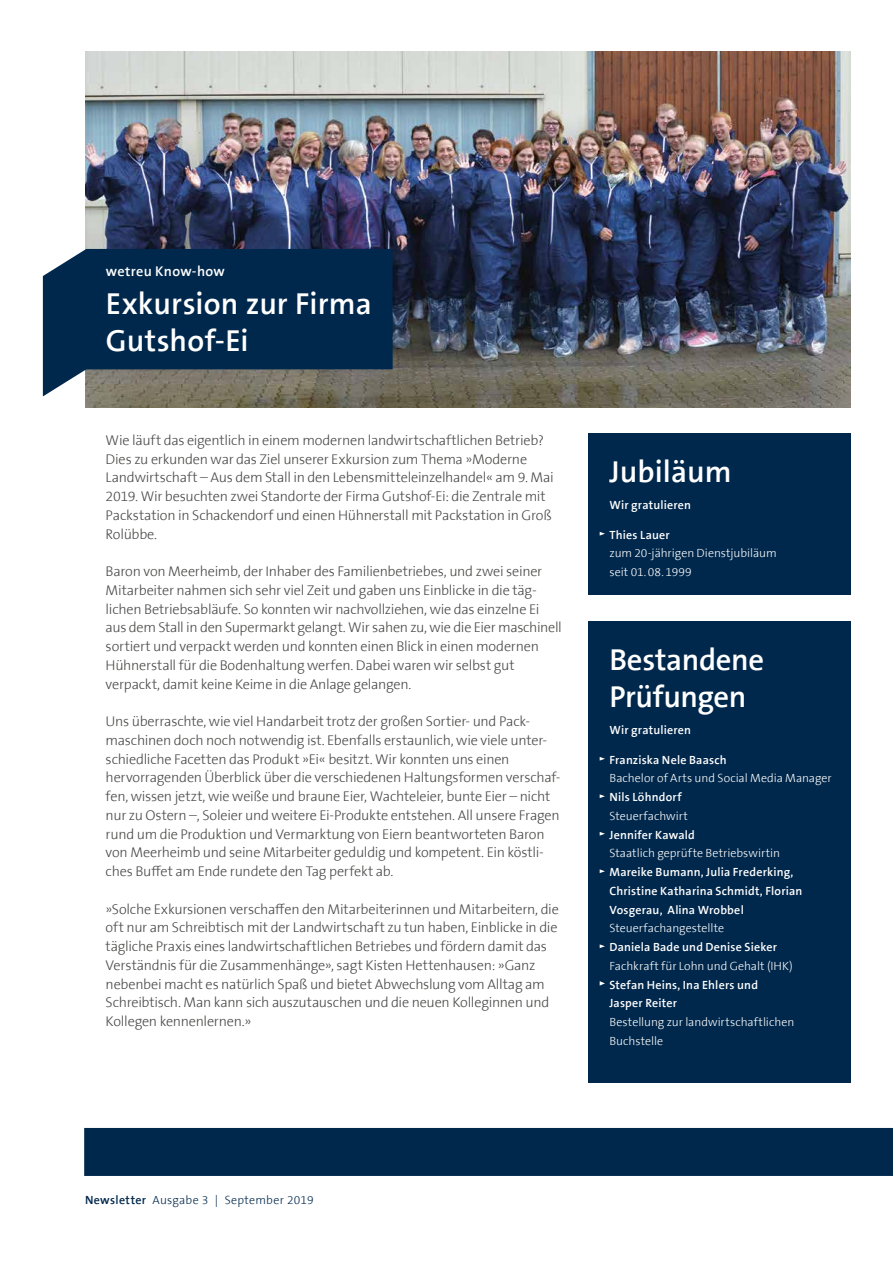
<style>
.page{position:relative;width:893px;height:1263px;background:#fff}
.page>*{position:absolute;margin:0;border:0;box-sizing:border-box;transform-origin:0 0}
.t1{font:700 30.75px/37.5px "Konzern The Sans Basic";color:#fff}
.t2{font:14.25px/18.8px "Konzern The Sans Basic";letter-spacing:-.02em;color:#484847}
.t3{font:700 14.25px "Konzern The Sans Basic";letter-spacing:.02em;color:#fff}
.t4{font:700 12px/18.8px "Konzern The Sans Basic";letter-spacing:.015em;color:#fff}
.t5{font:12px/18.8px "Konzern The Sans Basic";color:#fff}
.t6{font:12px "Konzern The Sans Basic";letter-spacing:.02em;color:#00284c}
.s1{font-weight:700}
</style>
<div class="page">
<div style="left:588px;top:434px;width:262px;height:161px;background:#00284c"></div>
<div style="left:588px;top:621px;width:262px;height:461px;background:#00284c"></div>
<img style="left:85px;top:51px;width:765px;height:356px">
<svg style="left:84px;top:1077px;width:809px;height:99px"></svg>
<svg style="left:600px;top:532px;width:5px;height:4px"></svg>
<svg style="left:600px;top:757px;width:5px;height:4px"></svg>
<svg style="left:600px;top:794px;width:5px;height:4px"></svg>
<svg style="left:600px;top:832px;width:5px;height:4px"></svg>
<svg style="left:600px;top:869px;width:5px;height:4px"></svg>
<svg style="left:600px;top:944px;width:5px;height:4px"></svg>
<svg style="left:600px;top:981px;width:5px;height:5px"></svg>
<svg style="left:43px;top:249px;width:350px;height:147px;background:#193954"></svg>
<p class="t3" style="left:106px;top:264px;width:120px">we¿reu Know-how</p>
<h1 class="t1" style="left:106px;top:285px;width:267px">Exkursion zur Firma<br>Gutshof-Ei</h1>
<p class="t2" style="left:106px;top:431px;width:450px">Wie läuft das eigentlich in einem modernen landwirtschaftlichen Betrieb?<br>Dies zu erkunden war das Ziel unserer Exkursion zum Thema »Moderne Landwirtschaft – Aus dem Stall in den Lebensmitteleinzelhandel« am 9. Mai 2019. Wir besuchten zwei Standorte der Firma Gutshof-Ei: die Zentrale mit Packstation in Schackendorf und einen Hühnerstall mit Packstation in Groß Rolübbe.</p>
<p class="t2" style="left:106px;top:562px;width:458px">Baron von Meerheimb, der Inhaber des Familienbetriebes, und zwei seiner Mitarbeiter nahmen sich sehr viel Zeit und gaben uns Einblicke in die täg&shy;lichen Betriebsabläufe. So konnten wir nachvollziehen, wie das einzelne Ei aus dem Stall in den Supermarkt gelangt. Wir sahen zu, wie die Eier maschinell sortiert und verpackt werden und konnten einen Blick in einen modernen Hühnerstall für die Bodenhaltung werfen. Dabei waren wir selbst gut verpackt, damit keine Keime in die Anlage gelangen.</p>
<p class="t2" style="left:106px;top:712px;width:456px">Uns überraschte, wie viel Handarbeit trotz der großen Sortier- und Pack&shy;maschinen doch noch notwendig ist. Ebenfalls erstaunlich, wie viele unter&shy;schiedliche Facetten das Produkt »Ei« besitzt. Wir konnten uns einen hervorragenden Überblick über die verschiedenen Haltungsformen verschaf&shy;fen, wissen jetzt, wie weiße und braune Eier, Wachteleier, bunte Eier – nicht nur zu Ostern –, Soleier und weitere Ei-Produkte entstehen. All unsere Fragen rund um die Produktion und Vermarktung von Eiern beantworteten Baron von Meerheimb und seine Mitarbeiter geduldig und kompetent. Ein köstli&shy;ches Buffet am Ende rundete den Tag perfekt ab.</p>
<p class="t2" style="left:106px;top:900px;width:455px">»Solche Exkursionen verschaffen den Mitarbeiterinnen und Mitarbeitern, die oft nur am Schreibtisch mit der Landwirtschaft zu tun haben, Einblicke in die tägliche Praxis eines landwirtschaftlichen Betriebes und fördern damit das Verständnis für die Zusammenhänge», sagt Kisten Hettenhausen: »Ganz nebenbei macht es natürlich Spaß und bietet Abwechslung vom Alltag am Schreibtisch. Man kann sich auszutauschen und die neuen Kolleginnen und Kollegen kennenlernen.»</p>
<h1 class="t1" style="left:609px;top:454px;width:124px">Jubiläum</h1>
<p class="t4" style="left:609px;top:496px;width:83px">Wir gratulieren</p>
<p class="t4" style="left:609px;top:526px;width:62px">Thies Lauer</p>
<p class="t5" style="left:609px;top:544px;width:169px">zum 20-jährigen Dienstjubiläum seit 01.08.1999</p>
<h1 class="t1" style="left:609px;top:642px;width:156px">Bestandene<br>Prüfungen</h1>
<p class="t4" style="left:609px;top:721px;width:83px">Wir gratulieren</p>
<p class="t4" style="left:609px;top:751px;width:119px">Franziska Nele Baasch</p>
<p class="t5" style="left:609px;top:769px;width:224px">Bachelor of Arts und Social Media Manager</p>
<p class="t4" style="left:609px;top:788px;width:74px">Nils Löhndorf</p>
<p class="t5" style="left:609px;top:807px;width:80px">Steuerfachwirt</p>
<p class="t4" style="left:609px;top:825px;width:87px">Jennifer Kawald</p>
<p class="t5" style="left:609px;top:844px;width:172px">Staatlich geprüfte Betriebswirtin</p>
<p class="t4" style="left:609px;top:863px;width:194px">Mareike Bumann, Julia Frederking,<br>Christine Katharina Schmidt, Florian<br>Vosgerau, Alina Wrobbel</p>
<p class="t5" style="left:609px;top:919px;width:116px">Steuerfachangestellte</p>
<p class="t4" style="left:609px;top:938px;width:169px">Daniela Bade und Denise Sieker</p>
<p class="t5" style="left:609px;top:957px;width:185px">Fachkraft für Lohn und Gehalt (IHK)</p>
<p class="t4" style="left:609px;top:975px;width:150px">Stefan Heins, Ina Ehlers und<br>Jasper Reiter</p>
<p class="t5" style="left:609px;top:1013px;width:186px">Bestellung zur landwirtschaftlichen<br>Buchstelle</p>
<p class="t6" style="left:85px;top:1193px;width:230px"><span class="s1">Newsletter</span> Ausgabe 3 | September 2019</p>
</div>
